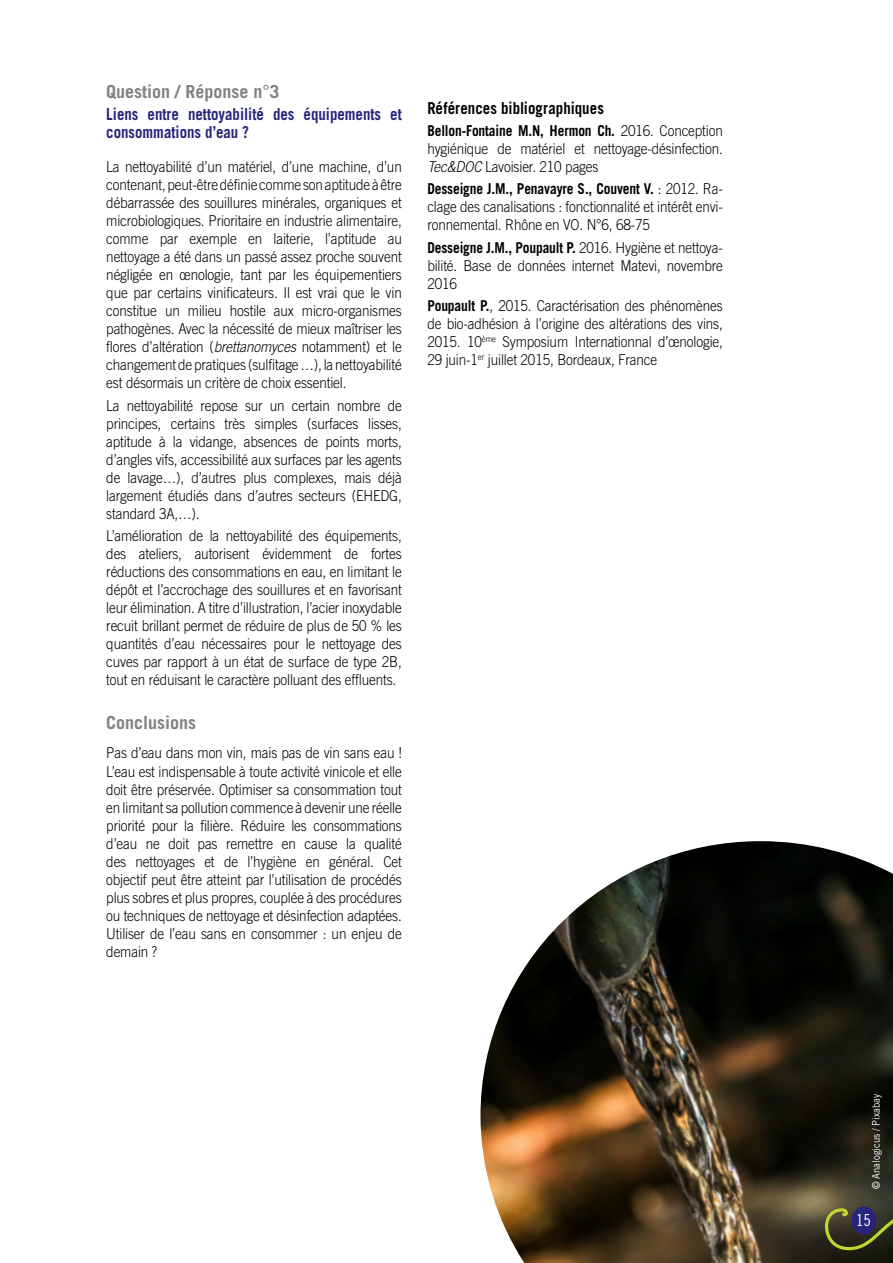
<style>
.page{position:relative;width:893px;height:1263px;background:#fff}
.page>*{position:absolute;margin:0;border:0;box-sizing:border-box;transform-origin:0 0}
.t1{font:700 18px "Trade Gothic LT Std";color:#808285}
.t2{font:700 16.5px/18px "Trade Gothic LT Std";color:#26247b;scale:.9 1}
.t3{font:700 16.5px "Trade Gothic LT Std";letter-spacing:.005em;color:#000;scale:.9 1}
.t4{font:16.5px "Trade Gothic LT Std Cn 18";color:#fff}
.t5{font:300 15px/18px "Trade Gothic LT Std";letter-spacing:-.01em;color:#000;text-align:justify;scale:.9 1}
.t6{font:10.5px "Trade Gothic LT Std";color:#fff;scale:.9 1}
.s1{font-style:italic}
.s2{font-weight:700}
</style>
<div class="page">
<img style="left:480px;top:841px;width:413px;height:422px">
<svg style="left:820px;top:1181px;width:73px;height:71px;background:#454434"></svg>
<p class="t1" style="left:106px;top:81px;width:175px">Question / Réponse n°3</p>
<p class="t2" style="left:106px;top:105px;width:330px">Liens entre nettoyabilité des équipements et consommations d’eau ?</p>
<p class="t5" style="left:106px;top:158px;width:330px">La nettoyabilité d’un matériel, d’une machine, d’un contenant, peut-être définie comme son aptitude à être débarrassée des souillures minérales, organiques et microbiologiques. Prioritaire en industrie alimentaire, comme par exemple en laiterie, l’aptitude au nettoyage a été dans un passé assez proche souvent négligée en œnologie, tant par les équipementiers que par certains vinificateurs. Il est vrai que le vin constitue un milieu hostile aux micro-organismes pathogènes. Avec la nécessité de mieux maîtriser les flores d’altération (<span class="s1">brettanomyces</span> notamment) et le changement de pratiques (sulfitage …), la nettoyabilité est désormais un critère de choix essentiel.</p>
<p class="t5" style="left:106px;top:396px;width:330px">La nettoyabilité repose sur un certain nombre de principes, certains très simples (surfaces lisses, aptitude à la vidange, absences de points morts, d’angles vifs, accessibilité aux surfaces par les agents de lavage…), d’autres plus complexes, mais déjà largement étudiés dans d’autres secteurs (EHEDG, standard 3A,…).</p>
<p class="t5" style="left:106px;top:526px;width:330px">L’amélioration de la nettoyabilité des équipements, des ateliers, autorisent évidemment de fortes réductions des consommations en eau, en limitant le dépôt et l’accrochage des souillures et en favorisant leur élimination. A titre d’illustration, l’acier inoxydable recuit brillant permet de réduire de plus de 50 % les quantités d’eau nécessaires pour le nettoyage des cuves par rapport à un état de surface de type 2B, tout en réduisant le caractère polluant des effluents.</p>
<p class="t1" style="left:106px;top:711px;width:92px">Conclusions</p>
<p class="t5" style="left:106px;top:744px;width:330px;text-align:left">Pas d’eau dans mon vin, mais pas de vin sans eau !<br>L’eau est indispensable à toute activité vinicole et elle doit être préservée. Optimiser sa consommation tout en limitant sa pollution commence à devenir une réelle priorité pour la filière. Réduire les consommations d’eau ne doit pas remettre en cause la qualité des nettoyages et de l’hygiène en général. Cet objectif peut être atteint par l’utilisation de procédés plus sobres et plus propres, couplée à des procédures ou techniques de nettoyage et désinfection adaptées.<br>Utiliser de l’eau sans en consommer : un enjeu de demain ?</p>
<p class="t3" style="left:427px;top:98px;width:198px">Références bibliographiques</p>
<p class="t5" style="left:427px;top:122px;width:330px;text-align:left"><span class="s2">Bellon-Fontaine M.N, Hermon Ch.</span> 2016. Conception hygiénique de matériel et nettoyage-désinfection.<br><span class="s1">Tec&amp;DOC</span> Lavoisier. 210 pages</p>
<p class="t5" style="left:427px;top:180px;width:330px"><span class="s2">Desseigne J.M., Penavayre S., Couvent V.</span> : 2012. Ra&shy;clage des canalisations : fonctionnalité et intérêt envi&shy;ronnemental. Rhône en VO. N°6, 68-75</p>
<p class="t5" style="left:427px;top:238px;width:330px"><span class="s2">Desseigne J.M., Poupault P.</span> 2016. Hygiène et nettoya&shy;bilité. Base de données internet Matevi, novembre 2016</p>
<p class="t5" style="left:427px;top:296px;width:330px"><span class="s2">Poupault P.</span>, 2015. Caractérisation des phénomènes de bio-adhésion à l’origine des altérations des vins, 2015. 10<sup>ème</sup> Symposium Internationnal d’œnologie, 29 juin-1<sup>er</sup> juillet 2015, Bordeaux, France</p>
<p class="t6" style="left:870px;top:1189px;width:107px;rotate:-90deg">© Analogicus / Pixabay</p>
<p class="t4" style="left:856px;top:1211px;width:16px">15</p>
</div>
